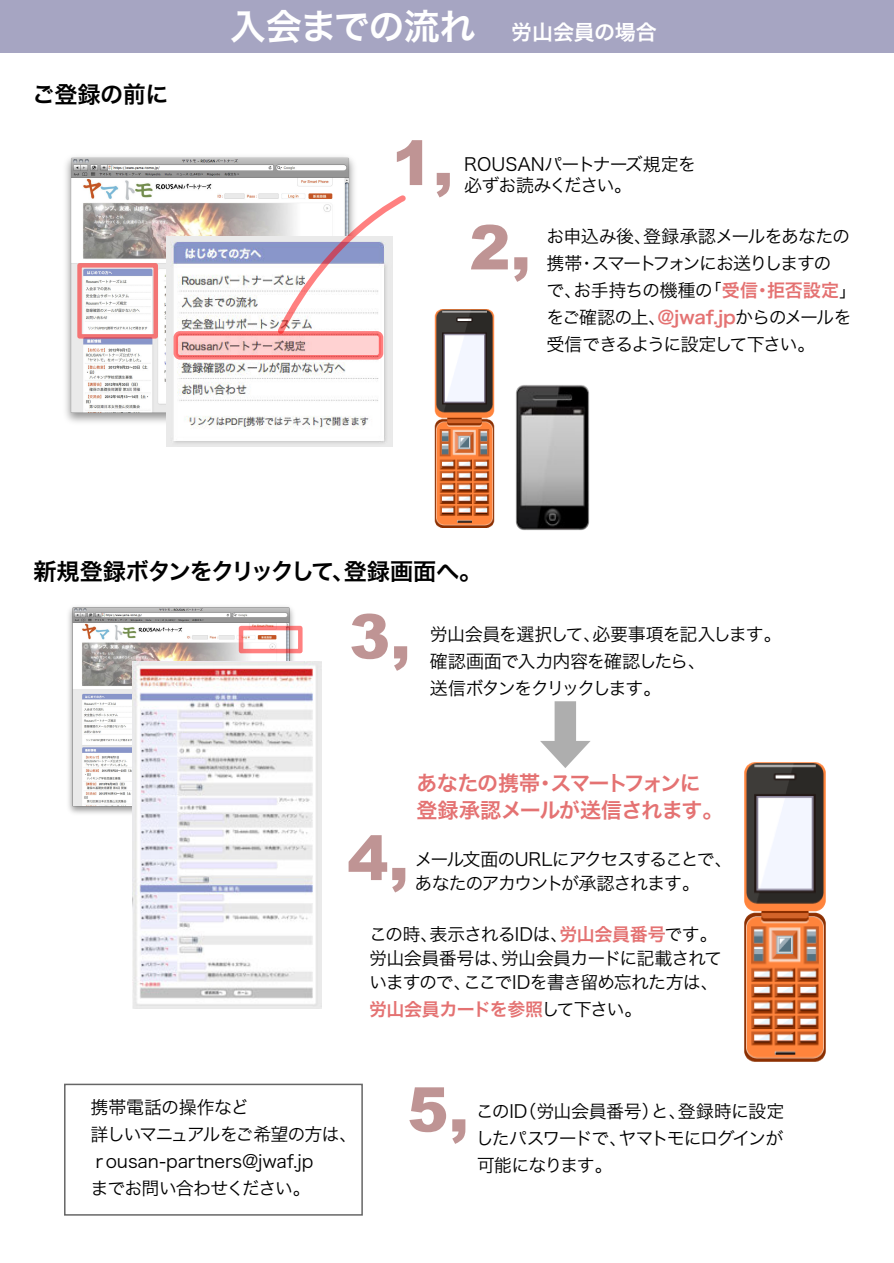
<style>
.page{position:relative;width:894px;height:1263px;background:#fff}
.page>*{position:absolute;margin:0;border:0;box-sizing:border-box;transform-origin:0 0}
.t1{font:900 61.65px "Arial";color:#bf9494}
.t2{font:36px "Hira Kaku Pro N W6";letter-spacing:-.03em;color:#fff}
.t3{font:23.1px "Hira Kaku Pro N W6";letter-spacing:-.05em;color:#000}
.t4{font:23.1px "Hira Kaku Pro N W6";letter-spacing:-.02em;color:#000}
.t5{font:21px/27px "Hira Kaku Pro N W6";letter-spacing:-.05em;color:#e47272}
.t6{font:18px/27px "Hira Kaku Pro N W3";letter-spacing:-.05em;color:#000}
.t7{font:18px/24px "Hira Kaku Pro N W3";letter-spacing:-.07em;color:#000}
.t8{font:18px "Hira Kaku Pro N W6";letter-spacing:-.025em;color:#e47272}
.s1{font-size:21px}
.s2{font-family:"Hira Kaku Pro N W6";color:#e47272}
.s3{font-family:"Hira Kaku Pro N W3";color:#000}
</style>
<div class="page">
<img style="left:744px;top:762px;width:82px;height:300px">
<img style="left:65px;top:156px;width:290px;height:271px">
<img style="left:167px;top:236px;width:185px;height:211px">
<svg style="left:176px;top:333px;width:205px;height:24px;background:#ecc3c2"></svg>
<div style="left:173px;top:331px;width:210px;height:29px;border:4px solid #f00;border-radius:4px"></div>
<svg style="left:278px;top:195px;width:127px;height:139px"></svg>
<div style="left:0;top:0;width:893px;height:52px;background:#a6a5c2"></div>
<img style="left:524px;top:385px;width:66px;height:146px">
<img style="left:352px;top:306px;width:224px;height:224px">
<img style="left:68px;top:606px;width:229px;height:208px">
<img style="left:132px;top:662px;width:189px;height:346px">
<svg style="left:540px;top:701px;width:50px;height:67px"></svg>
<div style="left:64px;top:1084px;width:298px;height:132px;border:2px solid #666"></div>
<p class="t4" style="left:32px;top:73px;width:138px">ご登録の前に</p>
<h2 class="t2" style="left:230px;top:-6px;width:428px">入会までの流れ　<span class="s1">労山会員の場合</span></h2>
<h1 class="t1" style="left:391px;top:118px;width:63px">1,</h1>
<p class="t6" style="left:464px;top:152px;width:233px;line-height:21.6px">ROUSANパートナーズ規定を必ずお読みください。</p>
<h1 class="t1" style="left:469px;top:203px;width:63px">2,</h1>
<p class="t6" style="left:546px;top:221px;width:312px">お申込み後、登録承認メールをあなたの携帯・スマートフォンにお送りしますの<br>で、お手持ちの機種の「<span class="s2">受信・拒否設定</span>」をご確認の上、<span class="s2">@jwaf.jp</span>からのメールを受信できるように設定して下さい。</p>
<p class="t3" style="left:33px;top:551px;width:450px">新規登録ボタンをクリックして、登録画面へ。</p>
<h1 class="t1" style="left:349px;top:592px;width:63px">3,</h1>
<p class="t6" style="left:430px;top:620px;width:353px">労山会員を選択して、必要事項を記入します。確認画面で入力内容を確認したら、<br>送信ボタンをクリックします。</p>
<p class="t5" style="left:416px;top:768px;width:308px">あなたの携帯・スマートフォンに登録承認メールが送信されます。</p>
<h1 class="t1" style="left:347px;top:813px;width:63px">4,</h1>
<p class="t7" style="left:414px;top:846px;width:319px">メール文面のURLにアクセスすることで、あなたのアカウントが承認されます。</p>
<p class="t6" style="left:369px;top:921px;width:354px;line-height:24px">この時、表示されるIDは、<span class="s2">労山会員番号</span>です。労山会員番号は、労山会員カードに記載されていますので、ここでIDを書き留め忘れた方は、</p>
<p class="t8" style="left:369px;top:993px;width:274px">労山会員カードを参照<span class="s3">して下さい。</span></p>
<p class="t6" style="left:91px;top:1092px;width:268px">携帯電話の操作など<br>詳しいマニュアルをご希望の方は、ｒousan-partners@jwaf.jp<br>までお問い合わせください。</p>
<h1 class="t1" style="left:407px;top:1065px;width:63px">5,</h1>
<p class="t6" style="left:475px;top:1096px;width:310px;text-align:justify">このID（労山会員番号）と、登録時に設定したパスワードで、ヤマトモにログインが可能になります。</p>
</div>
